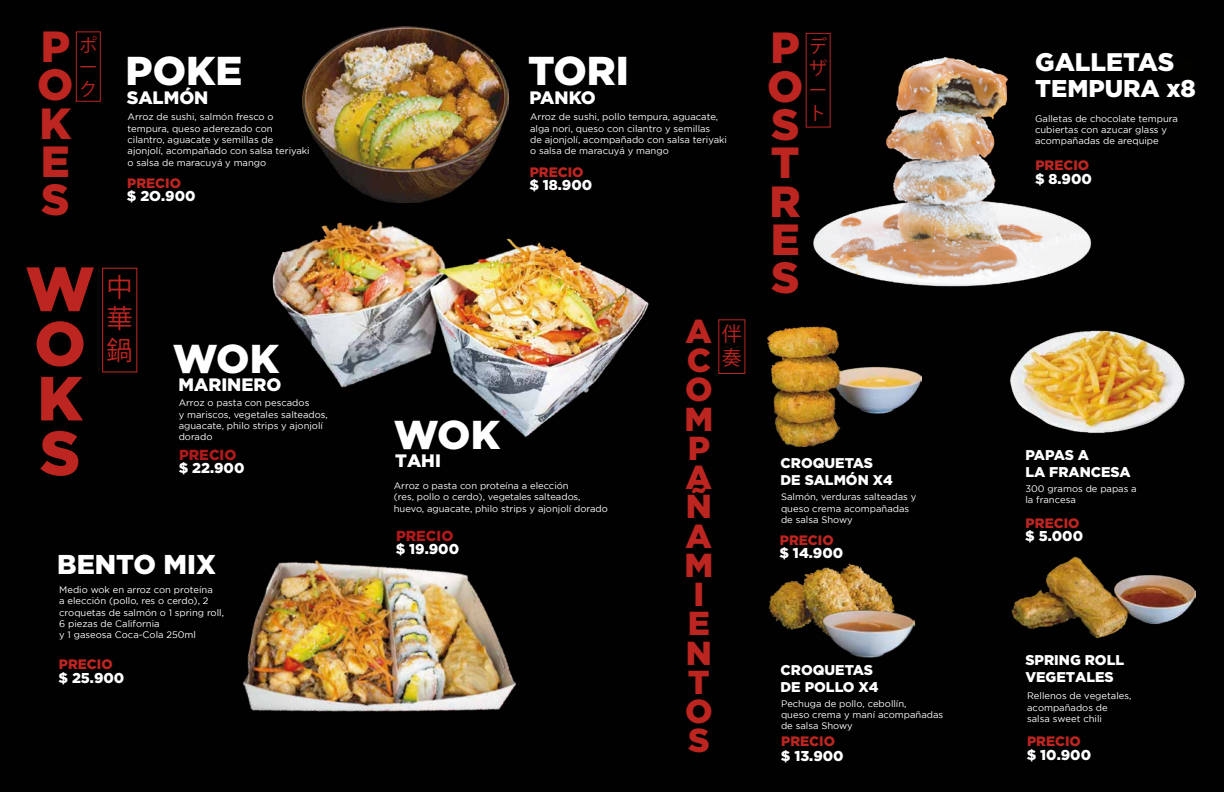
<style>
.page{position:relative;width:1224px;height:792px;background:#000100}
.page>*{position:absolute;margin:0;border:0;box-sizing:border-box;transform-origin:0 0}
.t1{font:900 62.2px/54.7px "Gotham";color:#bd2521}
.t2{font:900 43.6px/38.4px "Gotham";color:#bd2521;text-align:justify}
.t3{font:900 40.3px "Gotham";color:#fff}
.t4{font:900 33.2px/29.3px "Gotham";color:#bd2521}
.t5{font:900 27.2px "Gotham";color:#fff}
.t6{font:26.3px/31.5px "Koz Go Pr 6 N";color:#bd2521;text-align:justify}
.t7{font:900 25.4px "Gotham";color:#fff}
.t8{font:900 24.3px "Gotham";color:#fff}
.t9{font:20px/24px "Koz Go Pr 6 N";color:#bd2521}
.t10{font:18.4px/22.1px "Koz Go Pr 6 N";color:#bd2521;text-align:justify}
.t11{font:900 18px "Gotham";color:#fff}
.t12{font:900 14.5px "Gotham";color:#ae191b}
.t13{font:900 14.3px "Gotham";color:#fff}
.t14{font:900 14.1px/17px "Gotham";color:#fff}
.t15{font:900 13.7px "Gotham";color:#bd2521}
.t16{font:9.4px/11.3px "Gotham";color:#fff}
</style>
<div class="page">
<img style="left:272px;top:221px;width:377px;height:216px">
<img style="left:768px;top:326px;width:154px;height:121px">
<img style="left:768px;top:563px;width:123px;height:67px">
<img style="left:818px;top:596px;width:98px;height:62px">
<img style="left:243px;top:560px;width:273px;height:152px">
<img style="left:1011px;top:557px;width:185px;height:81px">
<img style="left:1009px;top:330px;width:176px;height:103px">
<img style="left:302px;top:26px;width:207px;height:177px">
<div style="left:76px;top:32px;width:25px;height:70px;border:1px solid #bd2521"></div>
<img style="left:805px;top:32px;width:287px;height:255px">
<div style="left:102px;top:268px;width:35px;height:104px;border:1px solid #bd2521"></div>
<div style="left:719px;top:319px;width:26px;height:55px;border:1px solid #bd2521"></div>
<h2 class="t2" style="left:37px;top:26px;width:38px">P O K E S</h2>
<h3 class="t10" style="left:79px;top:34px;width:20px">ポーク</h3>
<h3 class="t3" style="left:126px;top:48px;width:118px">POKE</h3>
<h3 class="t11" style="left:127px;top:87px;width:83px">SALMÓN</h3>
<p class="t16" style="left:128px;top:111px;width:184px">Arroz de sushi, salmón fresco o tempura, queso aderezado con cilantro, aguacate y semillas de ajonjolí, acompañado con salsa teriyaki o salsa de maracuyá y mango</p>
<h3 class="t13" style="left:127px;top:188px;width:70px">$ 2O.900</h3>
<h3 class="t15" style="left:127px;top:175px;width:55px">PRECIO</h3>
<h1 class="t1" style="left:25px;top:260px;width:71px">W<br>O<br>K<br>S</h1>
<h3 class="t6" style="left:107px;top:272px;width:28px">中華鍋</h3>
<h3 class="t3" style="left:173px;top:335px;width:108px">WOK</h3>
<h3 class="t11" style="left:179px;top:374px;width:104px">MARINERO</h3>
<p class="t16" style="left:179px;top:397px;width:151px">Arroz o pasta con pescados<br>y mariscos, vegetales salteados, aguacate, philo strips y ajonjolí dorado</p>
<h3 class="t12" style="left:179px;top:446px;width:59px">PRECIO</h3>
<h3 class="t13" style="left:179px;top:460px;width:67px">$ 22.900</h3>
<h3 class="t5" style="left:57px;top:549px;width:160px">BENTO MIX</h3>
<p class="t16" style="left:59px;top:584px;width:166px">Medio wok en arroz con proteína<br>a elección (pollo, res o cerdo), 2 croquetas de salmón o 1 spring roll,<br>6 piezas de California<br>y 1 gaseosa Coca-Cola 250ml</p>
<h3 class="t13" style="left:59px;top:669px;width:67px">$ 25.900</h3>
<h3 class="t15" style="left:59px;top:656px;width:55px">PRECIO</h3>
<h3 class="t3" style="left:528px;top:48px;width:103px">TORI</h3>
<h3 class="t11" style="left:529px;top:87px;width:68px">PANKO</h3>
<p class="t16" style="left:530px;top:111px;width:198px">Arroz de sushi, pollo tempura, aguacate, alga nori, queso con cilantro y semillas<br>de ajonjolí, acompañado con salsa teriyaki o salsa de maracuyá y mango</p>
<h3 class="t13" style="left:529px;top:177px;width:64px">$ 18.900</h3>
<h3 class="t15" style="left:530px;top:164px;width:55px">PRECIO</h3>
<h3 class="t3" style="left:394px;top:411px;width:108px">WOK</h3>
<h3 class="t11" style="left:395px;top:450px;width:47px">TAHI</h3>
<p class="t16" style="left:394px;top:480px;width:216px">Arroz o pasta con proteína a elección<br>(res, pollo o cerdo), vegetales salteados, huevo, aguacate, philo strips y ajonjolí dorado</p>
<h3 class="t12" style="left:396px;top:527px;width:59px">PRECIO</h3>
<h3 class="t13" style="left:396px;top:541px;width:65px">$ 19.900</h3>
<h3 class="t4" style="left:684px;top:316px;width:30px">A<br>C<br>O<br>M<br>P<br>A<br>Ñ<br>A<br>M<br>I<br>E<br>N<br>T<br>O<br>S</h3>
<h3 class="t9" style="left:722px;top:323px;width:22px">伴奏</h3>
<h2 class="t2" style="left:767px;top:28px;width:38px">P O S T R E S</h2>
<h3 class="t10" style="left:808px;top:36px;width:21px">デザート</h3>
<h3 class="t7" style="left:1035px;top:47px;width:141px">GALLETAS</h3>
<h3 class="t8" style="left:1035px;top:75px;width:162px">TEMPURA x8</h3>
<p class="t16" style="left:1035px;top:113px;width:144px">Galletas de chocolate tempura cubiertas con azucar glass y acompañadas de arequipe</p>
<h3 class="t15" style="left:1035px;top:157px;width:55px">PRECIO</h3>
<h3 class="t13" style="left:1035px;top:170px;width:58px">$ 8.900</h3>
<h3 class="t14" style="left:1025px;top:446px;width:107px">PAPAS A<br>LA FRANCESA</h3>
<h3 class="t14" style="left:781px;top:454px;width:114px">CROQUETAS<br>DE SALMÓN X4</h3>
<p class="t16" style="left:781px;top:491px;width:137px">Salmón, verduras salteadas y queso crema acompañadas de salsa Showy</p>
<p class="t16" style="left:1025px;top:483px;width:113px">300 gramos de papas a la francesa</p>
<h3 class="t15" style="left:1026px;top:515px;width:55px">PRECIO</h3>
<h3 class="t13" style="left:1025px;top:528px;width:59px">$ 5.000</h3>
<h3 class="t15" style="left:780px;top:532px;width:55px">PRECIO</h3>
<h3 class="t13" style="left:779px;top:545px;width:65px">$ 14.900</h3>
<h3 class="t14" style="left:1025px;top:651px;width:100px">SPRING ROLL<br>VEGETALES</h3>
<h3 class="t14" style="left:781px;top:661px;width:100px">CROQUETAS<br>DE POLLO X4</h3>
<p class="t16" style="left:781px;top:697px;width:164px">Pechuga de pollo, cebollín,<br>queso crema y maní acompañadas de salsa Showy</p>
<p class="t16" style="left:1027px;top:690px;width:106px">Rellenos de vegetales, acompañados de salsa sweet chili</p>
<h3 class="t15" style="left:781px;top:733px;width:55px">PRECIO</h3>
<h3 class="t13" style="left:781px;top:747px;width:64px">$ 13.900</h3>
<h3 class="t15" style="left:1027px;top:733px;width:55px">PRECIO</h3>
<h3 class="t13" style="left:1027px;top:746px;width:66px">$ 10.900</h3>
</div>
